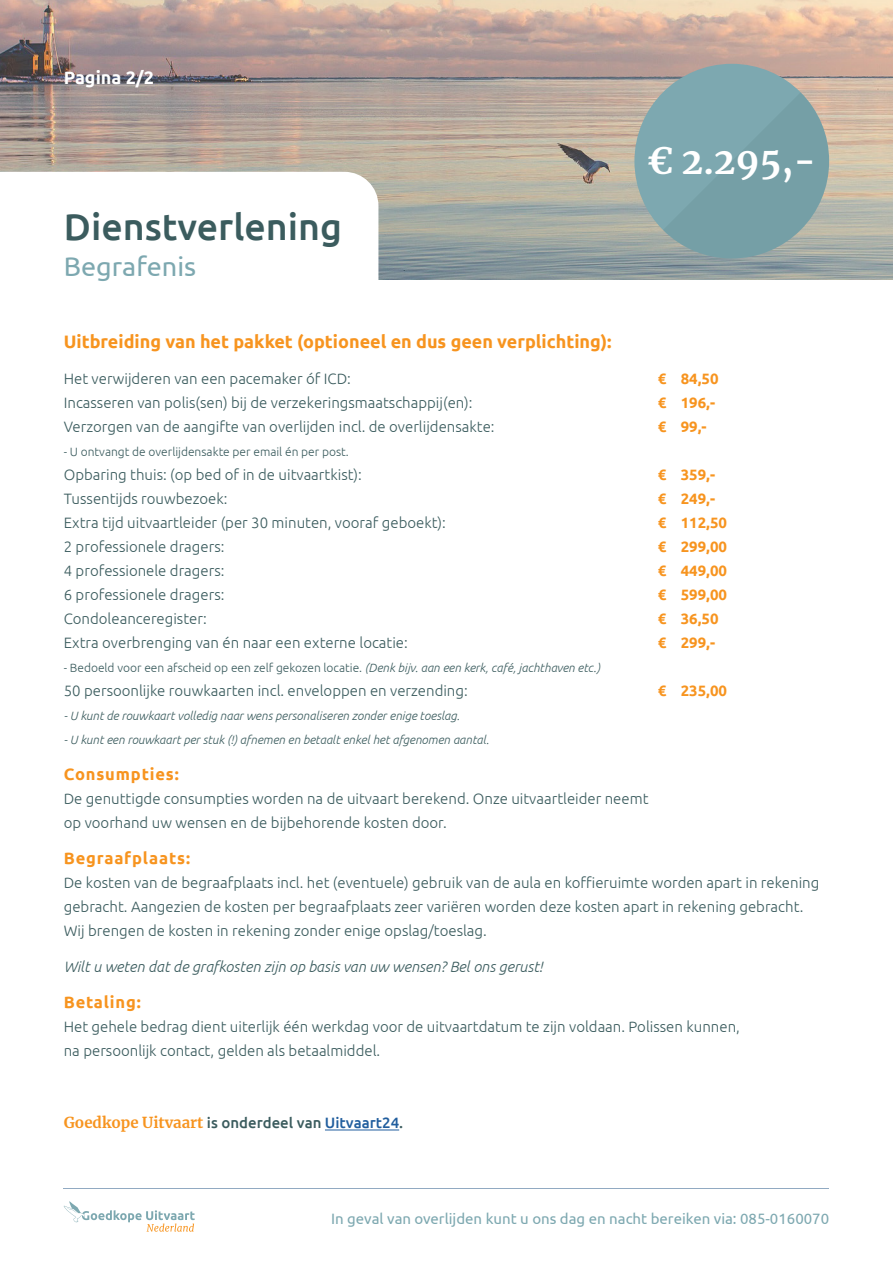
<style>
.page{position:relative;width:893px;height:1263px;background:#fff}
.page>*{position:absolute;margin:0;border:0;box-sizing:border-box;transform-origin:0 0}
.t1{font:500 37.5px "Ubuntu";color:#3b5c5e}
.t2{font:700 36px "Merriweather";color:#fff}
.t3{font:27px "Ubuntu";color:#7da8b0}
.t4{font:700 18px "Ubuntu";color:#f7941f}
.t5{font:700 18px "Ubuntu";color:#fff}
.t6{font:700 16.5px "Ubuntu";letter-spacing:.05em;color:#f7941f}
.t7{font:300 15px/24px "Ubuntu";color:#3b5c5e}
.t8{font:700 15px "Ubuntu";color:#f7941f}
.t9{font:15px "Ubuntu";color:#7da8b0}
.t10{font:italic 300 15px "Ubuntu";color:#3b5c5e}
.t11{font:700 15px "Merriweather";color:#f7941f}
.t12{font:italic 300 12px "Ubuntu";color:#3b5c5e}
.t13{font:300 12px "Ubuntu";color:#3b5c5e}
.s1{font-style:italic}
.s2{font-family:"Ubuntu";font-weight:500;color:#3b5c5e}
.s3{font-family:"Ubuntu";font-weight:500;color:#215e9e}
</style>
<div class="page">
<img style="left:0;top:0;width:893px;height:280px">
<div style="left:634px;top:64px;width:195px;height:194px;background:#7da8b0;border-radius:50%"></div>
<svg style="left:663px;top:92px;width:176px;height:176px"></svg>
<svg style="left:0;top:172px;width:378px;height:108px"></svg>
<hr style="left:64px;top:1188px;width:765px;height:1px;background:#91aac2">
<hr style="left:325px;top:1130px;width:74px;height:1px;background:#215e9e">
<svg style="left:64px;top:1201px;width:131px;height:31px"></svg>
<p class="t5" style="left:64px;top:67px;width:92px">Pagina 2/2</p>
<h1 class="t1" style="left:64px;top:203px;width:280px">Dienstverlening</h1>
<h3 class="t3" style="left:64px;top:250px;width:134px">Begrafenis</h3>
<p class="t4" style="left:64px;top:331px;width:549px">Uitbreiding van het pakket (optioneel en dus geen verplichting):</p>
<h2 class="t2" style="left:647px;top:136px;width:170px">€ 2.295,-</h2>
<p class="t7" style="left:64px;top:366px;width:289px">Het verwijderen van een pacemaker óf ICD:</p>
<p class="t8" style="left:658px;top:370px;width:62px">€ 84,50</p>
<p class="t7" style="left:64px;top:390px;width:410px">Incasseren van polis(sen) bij de verzekeringsmaatschappij(en):</p>
<p class="t8" style="left:658px;top:394px;width:59px">€ 196,-</p>
<p class="t7" style="left:64px;top:414px;width:432px">Verzorgen van de aangifte van overlijden incl. de overlijdensakte:</p>
<p class="t8" style="left:658px;top:418px;width:50px">€ 99,-</p>
<p class="t13" style="left:64px;top:445px;width:287px">- U ontvangt de overlijdensakte per email én per post.</p>
<p class="t7" style="left:64px;top:462px;width:300px">Opbaring thuis: (op bed of in de uitvaartkist):</p>
<p class="t8" style="left:658px;top:466px;width:59px">€ 359,-</p>
<p class="t7" style="left:64px;top:486px;width:165px">Tussentijds rouwbezoek:</p>
<p class="t8" style="left:658px;top:490px;width:59px">€ 249,-</p>
<p class="t7" style="left:64px;top:510px;width:384px">Extra tijd uitvaartleider (per 30 minuten, vooraf geboekt):</p>
<p class="t8" style="left:658px;top:514px;width:71px">€ 112,50</p>
<p class="t7" style="left:64px;top:534px;width:162px">2 professionele dragers:</p>
<p class="t8" style="left:658px;top:538px;width:71px">€ 299,00</p>
<p class="t7" style="left:64px;top:558px;width:162px">4 professionele dragers:</p>
<p class="t8" style="left:658px;top:562px;width:71px">€ 449,00</p>
<p class="t7" style="left:64px;top:582px;width:162px">6 professionele dragers:</p>
<p class="t8" style="left:658px;top:586px;width:71px">€ 599,00</p>
<p class="t7" style="left:64px;top:606px;width:144px">Condoleanceregister:</p>
<p class="t8" style="left:658px;top:610px;width:62px">€ 36,50</p>
<p class="t7" style="left:64px;top:630px;width:346px">Extra overbrenging van én naar een externe locatie:</p>
<p class="t8" style="left:658px;top:634px;width:59px">€ 299,-</p>
<p class="t13" style="left:64px;top:661px;width:538px">- Bedoeld voor een afscheid op een zelf gekozen locatie. <span class="s1">(Denk bijv. aan een kerk, café, jachthaven etc.)</span></p>
<p class="t7" style="left:64px;top:678px;width:405px">50 persoonlijke rouwkaarten incl. enveloppen en verzending:</p>
<p class="t8" style="left:658px;top:682px;width:71px">€ 235,00</p>
<p class="t12" style="left:64px;top:709px;width:397px">- U kunt de rouwkaart volledig naar wens personaliseren zonder enige toeslag.</p>
<p class="t12" style="left:64px;top:733px;width:427px">- U kunt een rouwkaart per stuk (!) afnemen en betaalt enkel het afgenomen aantal.</p>
<p class="t6" style="left:64px;top:764px;width:117px">Consumpties:</p>
<p class="t7" style="left:64px;top:786px;width:586px">De genuttigde consumpties worden na de uitvaart berekend. Onze uitvaartleider neemt op voorhand uw wensen en de bijbehorende kosten door.</p>
<p class="t6" style="left:64px;top:848px;width:128px">Begraafplaats:</p>
<p class="t7" style="left:64px;top:870px;width:757px">De kosten van de begraafplaats incl. het (eventuele) gebruik van de aula en koffieruimte worden apart in rekening gebracht. Aangezien de kosten per begraafplaats zeer variëren worden deze kosten apart in rekening gebracht.<br>Wij brengen de kosten in rekening zonder enige opslag/toeslag.</p>
<p class="t10" style="left:64px;top:958px;width:480px">Wilt u weten dat de grafkosten zijn op basis van uw wensen? Bel ons gerust!</p>
<p class="t6" style="left:64px;top:992px;width:79px">Betaling:</p>
<p class="t7" style="left:64px;top:1014px;width:678px">Het gehele bedrag dient uiterlijk één werkdag voor de uitvaartdatum te zijn voldaan. Polissen kunnen, na persoonlijk contact, gelden als betaalmiddel.</p>
<p class="t11" style="left:64px;top:1112px;width:341px">Goedkope Uitvaart <span class="s2">is onderdeel van</span> <span class="s3">Uitvaart24</span><span class="s2">.</span></p>
<p class="t9" style="left:331px;top:1210px;width:500px">In geval van overlijden kunt u ons dag en nacht bereiken via: 085-0160070</p>
</div>
